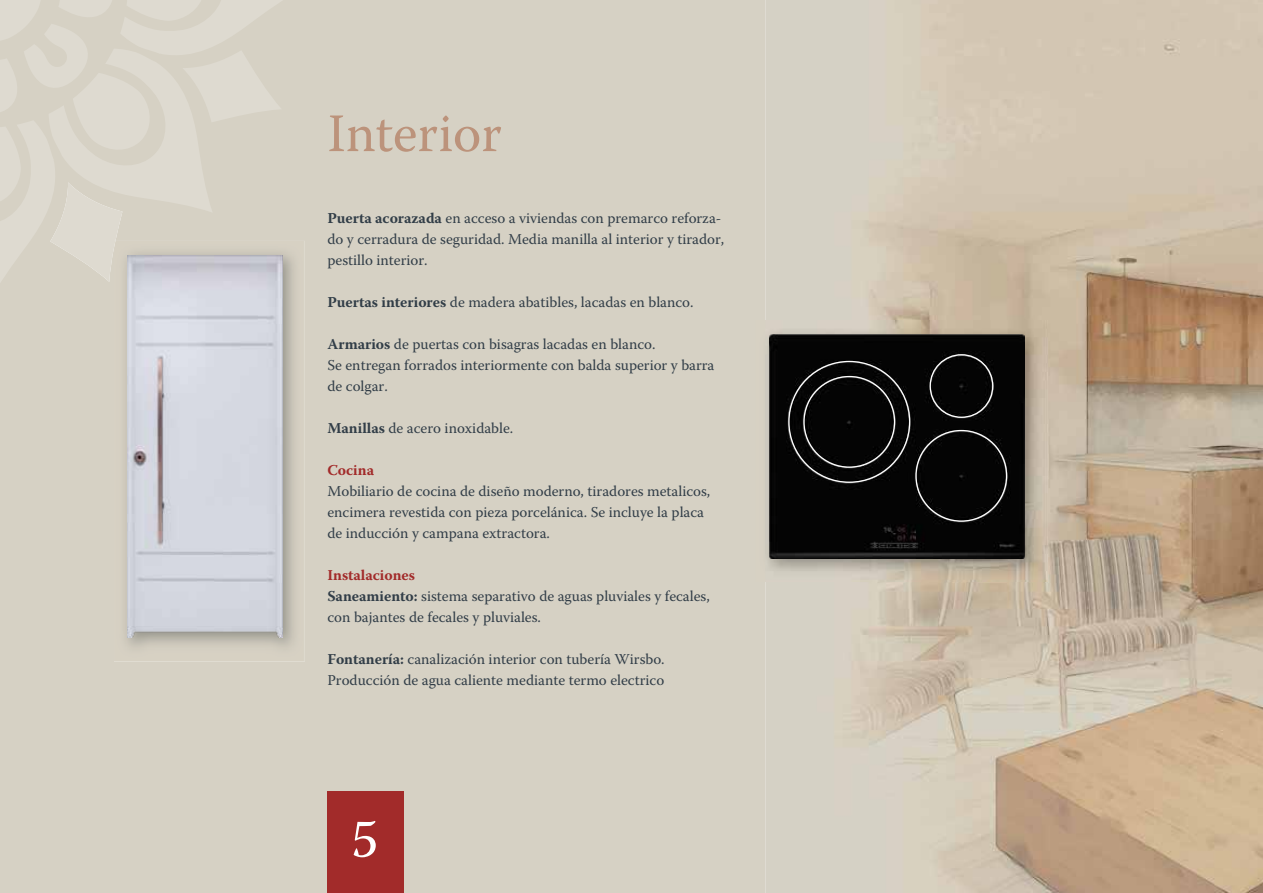
<style>
.page{position:relative;width:1263px;height:893px;background:#fff}
.page>*{position:absolute;margin:0;border:0;box-sizing:border-box;transform-origin:0 0}
.t1{font:54px "Warnock Pro";color:#bc937b}
.t2{font:54px "Warnock Pro";color:#fff}
.t3{font:15px/21px "Warnock Pro";color:#323e48}
.t4{font:700 15px "Warnock Pro";color:#a22b2a}
.s1{font-weight:700}
.s2{font-weight:700;color:#a22b2a}
</style>
<div class="page">
<div style="left:0;top:0;width:765px;height:893px;background:#d6d1c4"></div>
<img style="left:765px;top:0;width:498px;height:893px">
<div style="left:327px;top:791px;width:77px;height:102px;background:#a22b2a"></div>
<img style="left:114px;top:306px;width:191px;height:355px">
<svg style="left:0;top:0;width:306px;height:306px"></svg>
<img style="left:128px;top:255px;width:154px;height:383px">
<img style="left:756px;top:320px;width:292px;height:262px">
<img style="left:769px;top:334px;width:256px;height:225px">
<div style="left:929px;top:354px;width:64px;height:64px;border:1px solid #fff;border-radius:50%"></div>
<h1 class="t1" style="left:327px;top:101px;width:176px">Interior</h1>
<p class="t3" style="left:327px;top:207px;width:398px"><span class="s1">Puerta acorazada</span> en acceso a viviendas con premarco reforza&shy;do y cerradura de seguridad. Media manilla al interior y tirador, pestillo interior.</p>
<p class="t3" style="left:327px;top:291px;width:368px"><span class="s1">Puertas interiores</span> de madera abatibles, lacadas en blanco.</p>
<p class="t3" style="left:327px;top:333px;width:388px"><span class="s1">Armarios</span> de puertas con bisagras lacadas en blanco.<br>Se entregan forrados interiormente con balda superior y barra de colgar.</p>
<p class="t3" style="left:327px;top:417px;width:187px"><span class="s1">Manillas</span> de acero inoxidable.</p>
<p class="t4" style="left:327px;top:461px;width:48px">Cocina</p>
<p class="t3" style="left:327px;top:480px;width:384px">Mobiliario de cocina de diseño moderno, tiradores metalicos, encimera revestida con pieza porcelánica. Se incluye la placa de inducción y campana extractora.</p>
<p class="t3" style="left:327px;top:564px;width:384px"><span class="s2">Instalaciones<br></span><span class="s1">Saneamiento:</span> sistema separativo de aguas pluviales y fecales, con bajantes de fecales y pluviales.</p>
<p class="t3" style="left:327px;top:648px;width:339px"><span class="s1">Fontanería:</span> canalización interior con tubería Wirsbo.<br>Producción de agua caliente mediante termo electrico</p>
<h1 class="t2" style="left:351px;top:806px;width:29px">5</h1>
</div>
